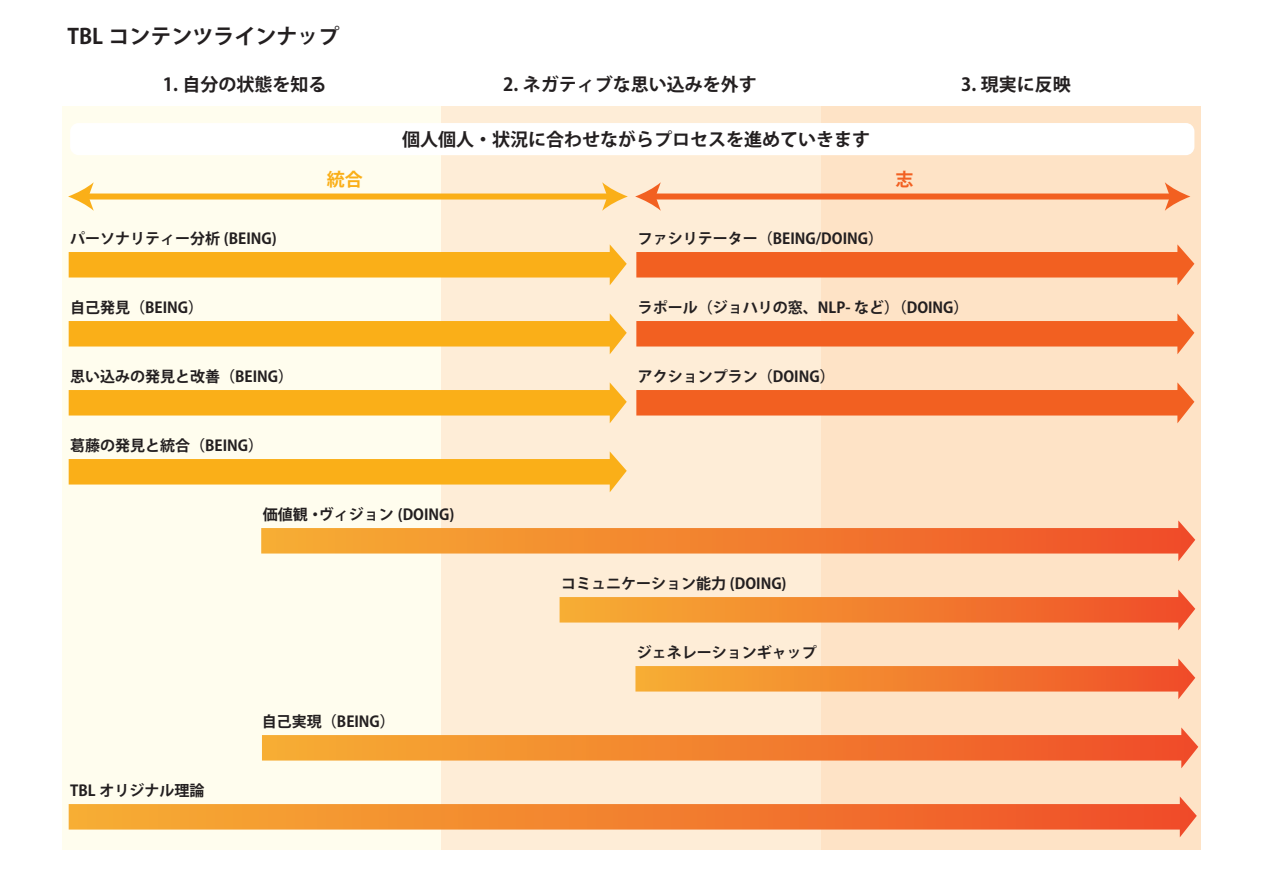
<style>
.page{position:relative;width:1263px;height:893px;background:#fff}
.page>*{position:absolute;margin:0;border:0;box-sizing:border-box;transform-origin:0 0}
.t1{font:700 21px "Koz Go Pro";color:#231f20}
.t2{font:700 18px "Koz Go Pro";color:#231f20}
.t3{font:700 18px "Koz Go Pro";color:#faaf18}
.t4{font:700 18px "Koz Go Pro";color:#f26021}
.t5{font:700 15px "Koz Go Pro";color:#231f20}
</style>
<div class="page">
<div style="left:62px;top:106px;width:380px;height:743px;background:#fffdee"></div>
<div style="left:442px;top:106px;width:379px;height:743px;background:#feedd7"></div>
<div style="left:821px;top:106px;width:380px;height:743px;background:#fee3c6"></div>
<div style="left:86px;top:193px;width:524px;height:6px;background:#faaf18"></div>
<svg style="left:602px;top:182px;width:26px;height:29px"></svg>
<svg style="left:68px;top:182px;width:26px;height:29px"></svg>
<div style="left:653px;top:193px;width:519px;height:6px;background:#f26021"></div>
<svg style="left:1165px;top:182px;width:25px;height:29px"></svg>
<svg style="left:635px;top:182px;width:26px;height:29px"></svg>
<svg style="left:69px;top:244px;width:558px;height:41px"></svg>
<svg style="left:69px;top:313px;width:558px;height:41px"></svg>
<svg style="left:69px;top:382px;width:558px;height:41px"></svg>
<svg style="left:69px;top:451px;width:558px;height:41px"></svg>
<svg style="left:636px;top:244px;width:558px;height:41px"></svg>
<svg style="left:636px;top:313px;width:558px;height:41px"></svg>
<svg style="left:636px;top:382px;width:558px;height:41px"></svg>
<svg style="left:261px;top:520px;width:934px;height:41px"></svg>
<svg style="left:560px;top:589px;width:635px;height:41px"></svg>
<svg style="left:635px;top:658px;width:560px;height:41px"></svg>
<svg style="left:262px;top:727px;width:936px;height:41px"></svg>
<svg style="left:69px;top:796px;width:1128px;height:41px"></svg>
<div style="left:70px;top:123px;width:1124px;height:32px;background:#fff;border-radius:9px"></div>
<h1 class="t1" style="left:68px;top:23px;width:273px">TBL コンテンツラインナップ</h1>
<p class="t2" style="left:163px;top:73px;width:165px">1. 自分の状態を知る</p>
<p class="t2" style="left:503px;top:73px;width:255px">2. ネガティブな思い込みを外す</p>
<p class="t2" style="left:961px;top:73px;width:111px">3. 現実に反映</p>
<p class="t2" style="left:402px;top:127px;width:469px">個人個人・状況に合わせながらプロセスを進めていきます</p>
<p class="t3" style="left:327px;top:168px;width:37px">統合</p>
<p class="t4" style="left:895px;top:168px;width:19px">志</p>
<p class="t5" style="left:70px;top:229px;width:223px">パーソナリティー分析 (BEING)　</p>
<p class="t5" style="left:638px;top:229px;width:247px">ファシリテーター（BEING/DOING）</p>
<p class="t5" style="left:70px;top:298px;width:134px">自己発見（BEING）</p>
<p class="t5" style="left:638px;top:298px;width:332px">ラポール（ジョハリの窓、NLP- など）（DOING）</p>
<p class="t5" style="left:70px;top:367px;width:232px">思い込みの発見と改善（BEING）　</p>
<p class="t5" style="left:638px;top:367px;width:198px">アクションプラン（DOING）</p>
<p class="t5" style="left:70px;top:436px;width:194px">葛藤の発見と統合（BEING）</p>
<p class="t5" style="left:263px;top:505px;width:193px">価値観・ヴィジョン (DOING)</p>
<p class="t5" style="left:70px;top:781px;width:136px">TBL オリジナル理論</p>
<p class="t5" style="left:262px;top:712px;width:134px">自己実現（BEING）</p>
<p class="t5" style="left:561px;top:574px;width:227px">コミュニケーション能力 (DOING)</p>
<p class="t5" style="left:637px;top:643px;width:181px">ジェネレーションギャップ</p>
</div>
